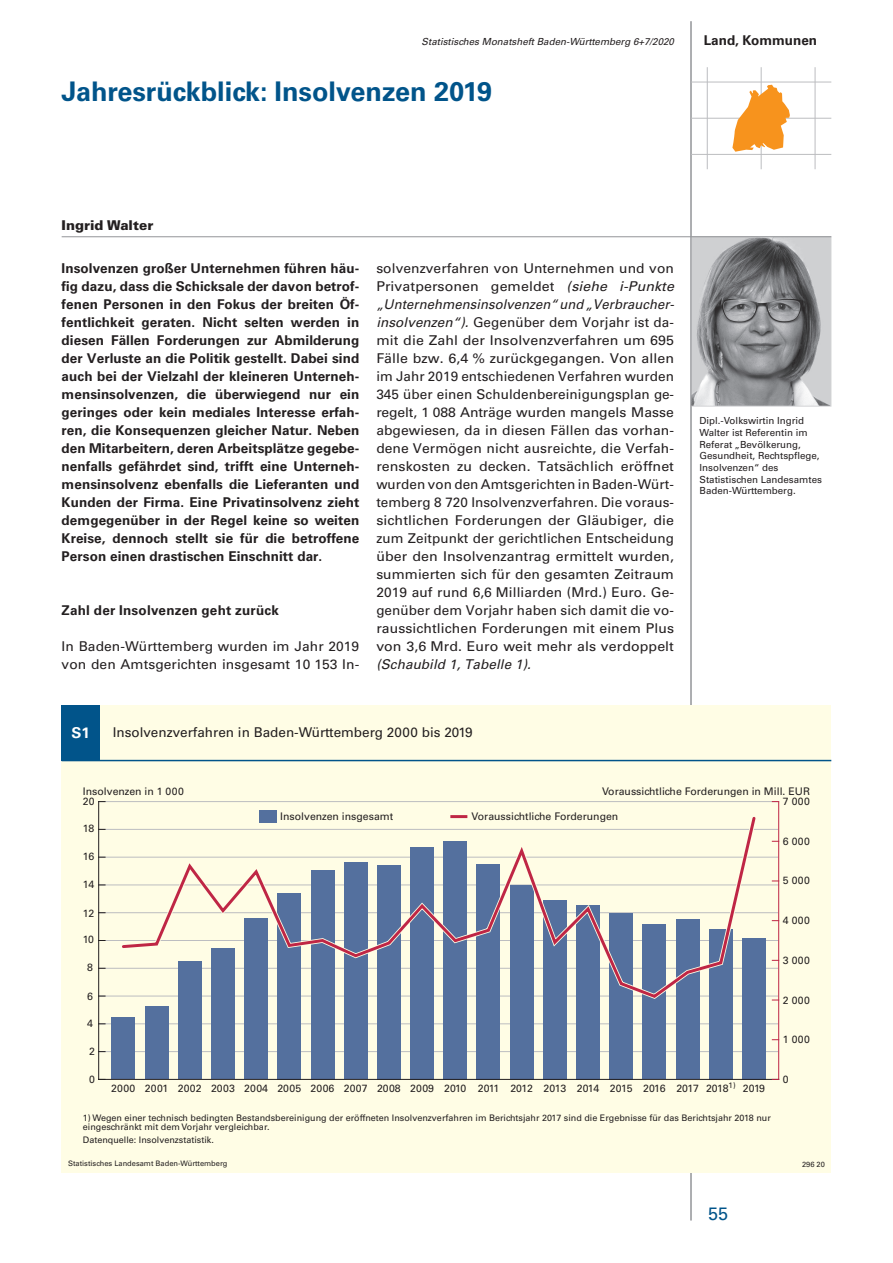
<style>
.page{position:relative;width:893px;height:1263px;background:#fff}
.page>*{position:absolute;margin:0;border:0;box-sizing:border-box;transform-origin:0 0}
.t1{font:700 27px "Univers";color:#01548a}
.t2{font:18px "Univers";color:#01548a}
.t3{font:700 15px "Univers";color:#fff}
.t4{font:13.5px/18px "Univers";letter-spacing:.005em;color:#231f20}
.t5{font:700 13.5px/18px "Univers";letter-spacing:.005em;color:#231f20;text-align:justify}
.t6{font:italic 13.5px "Univers";letter-spacing:.005em;color:#231f20}
.t7{font:900 13.5px "Univers";color:#231f20}
.t8{font:10.5px/10.5px "Univers";color:#231f20}
.t9{font:9.75px/11.7px "Univers";color:#231f20}
.t10{font:italic 9.75px "Univers";color:#231f20}
.t11{font:9px/9px "Univers";color:#231f20}
.t12{font:7.5px "Univers";color:#231f20}
.s1{font-style:italic}
</style>
<div class="page">
<img style="left:693px;top:238px;width:136px;height:166px">
<div style="left:691px;top:236px;width:140px;height:170px;border:1px solid #d1d2d4"></div>
<hr style="left:62px;top:236px;width:769px;height:1px;background:#939598">
<hr style="left:691px;top:21px;width:1px;height:1199px;background:#939598">
<hr style="left:691px;top:82px;width:140px;height:1px;background:#bcbdc0">
<hr style="left:691px;top:118px;width:140px;height:1px;background:#bcbdc0">
<hr style="left:691px;top:154px;width:140px;height:1px;background:#bcbdc0">
<hr style="left:707px;top:67px;width:1px;height:102px;background:#bcbdc0">
<hr style="left:761px;top:67px;width:1px;height:102px;background:#bcbdc0">
<hr style="left:815px;top:67px;width:1px;height:102px;background:#bcbdc0">
<svg style="left:732px;top:85px;width:58px;height:67px"></svg>
<div style="left:62px;top:705px;width:769px;height:468px;background:#fffde5"></div>
<div style="left:62px;top:705px;width:38px;height:55px;background:#01548a"></div>
<hr style="left:99px;top:1051px;width:679px;height:1px;background:#bcbdc0">
<hr style="left:99px;top:1023px;width:679px;height:1px;background:#bcbdc0">
<hr style="left:99px;top:996px;width:679px;height:1px;background:#bcbdc0">
<hr style="left:99px;top:968px;width:679px;height:1px;background:#bcbdc0">
<hr style="left:99px;top:940px;width:679px;height:1px;background:#bcbdc0">
<hr style="left:99px;top:912px;width:679px;height:1px;background:#bcbdc0">
<hr style="left:99px;top:857px;width:679px;height:1px;background:#bcbdc0">
<hr style="left:99px;top:829px;width:679px;height:1px;background:#bcbdc0">
<hr style="left:99px;top:801px;width:679px;height:1px;background:#bcbdc0">
<hr style="left:99px;top:885px;width:680px;height:1px;background:#bcbdc0">
<hr style="left:778px;top:801px;width:1px;height:278px;background:#bf2645">
<hr style="left:98px;top:801px;width:1px;height:278px;background:#231f20">
<div style="left:111px;top:1017px;width:24px;height:62px;background:#54709e"></div>
<div style="left:145px;top:1006px;width:24px;height:73px;background:#54709e"></div>
<div style="left:178px;top:961px;width:24px;height:118px;background:#54709e"></div>
<div style="left:211px;top:948px;width:24px;height:131px;background:#54709e"></div>
<div style="left:244px;top:918px;width:24px;height:161px;background:#54709e"></div>
<div style="left:277px;top:893px;width:24px;height:186px;background:#54709e"></div>
<div style="left:311px;top:870px;width:23px;height:209px;background:#54709e"></div>
<div style="left:344px;top:862px;width:24px;height:217px;background:#54709e"></div>
<div style="left:377px;top:865px;width:24px;height:214px;background:#54709e"></div>
<div style="left:410px;top:847px;width:24px;height:232px;background:#54709e"></div>
<div style="left:443px;top:841px;width:24px;height:238px;background:#54709e"></div>
<div style="left:476px;top:864px;width:24px;height:215px;background:#54709e"></div>
<div style="left:510px;top:885px;width:24px;height:194px;background:#54709e"></div>
<div style="left:543px;top:900px;width:24px;height:179px;background:#54709e"></div>
<div style="left:576px;top:905px;width:24px;height:174px;background:#54709e"></div>
<div style="left:609px;top:913px;width:24px;height:166px;background:#54709e"></div>
<div style="left:642px;top:924px;width:24px;height:155px;background:#54709e"></div>
<div style="left:676px;top:919px;width:24px;height:160px;background:#54709e"></div>
<div style="left:709px;top:929px;width:24px;height:150px;background:#54709e"></div>
<div style="left:742px;top:938px;width:24px;height:141px;background:#54709e"></div>
<hr style="left:99px;top:1079px;width:680px;height:1px;background:#231f20">
<svg style="left:120px;top:815px;width:638px;height:185px"></svg>
<hr style="left:62px;top:760px;width:769px;height:1px;background:#01548a">
<div style="left:259px;top:810px;width:17px;height:13px;background:#54709e"></div>
<hr style="left:450px;top:815px;width:17px;height:3px;background:#bf2645">
<p class="t10" style="left:422px;top:35px;width:254px">Statistisches Monatsheft Baden-Württemberg 6+7/2020</p>
<p class="t5" style="left:704px;top:31px;width:115px">Land, Kommunen</p>
<h1 class="t1" style="left:62px;top:76px;width:432px">Jahresrückblick: Insolvenzen 2019</h1>
<p class="t7" style="left:62px;top:216px;width:93px">Ingrid Walter</p>
<p class="t5" style="left:62px;top:259px;width:299px">Insolvenzen großer Unternehmen führen häu‑ fig dazu, dass die Schicksale der davon betrof‑ fenen Personen in den Fokus der breiten Öf‑ fentlichkeit geraten. Nicht selten werden in diesen Fällen Forderungen zur Abmilderung der Verluste an die Politik gestellt. Dabei sind auch bei der Vielzahl der kleineren Unterneh‑ mensinsolvenzen, die überwiegend nur ein geringes oder kein mediales Interesse erfah‑ ren, die Konsequenzen gleicher Natur. Neben den Mitarbeitern, deren Arbeitsplätze gegebe‑ nenfalls gefährdet sind, trifft eine Unterneh‑ mensinsolvenz ebenfalls die Lieferanten und Kunden der Firma. Eine Privatinsolvenz zieht demgegenüber in der Regel keine so weiten Kreise, dennoch stellt sie für die betroffene Person einen drastischen Einschnitt dar.</p>
<p class="t5" style="left:62px;top:601px;width:219px">Zahl der Insolvenzen geht zurück</p>
<p class="t4" style="left:62px;top:637px;width:299px">In Baden-Württemberg wurden im Jahr 2019 von den Amtsgerichten insgesamt 10 153 In-</p>
<p class="t4" style="left:376px;top:259px;width:299px;text-align:justify">solvenzverfahren von Unternehmen und von Privatpersonen gemeldet <span class="s1">(siehe i-Punkte „Unternehmensinsolvenzen“ und „Verbraucher&shy;insolvenzen“).</span> Gegenüber dem Vorjahr ist da&shy;mit die Zahl der Insolvenzverfahren um 695<br>Fälle bzw. 6,4 % zurückgegangen. Von allen im Jahr 2019 entschiedenen Verfahren wurden 345 über einen Schuldenbereinigungsplan ge&shy;regelt, 1 088 Anträge wurden mangels Masse abgewiesen, da in diesen Fällen das vorhan&shy;dene Vermögen nicht ausreichte, die Verfah&shy;renskosten zu decken. Tatsächlich eröffnet wurden von den Amtsgerichten in Baden-Würt&shy;temberg 8 720 Insolvenzverfahren. Die voraus&shy;sichtlichen Forderungen der Gläubiger, die zum Zeitpunkt der gerichtlichen Entscheidung über den Insolvenzantrag ermittelt wurden, summierten sich für den gesamten Zeitraum 2019 auf rund 6,6 Milliarden (Mrd.) Euro. Ge&shy;genüber dem Vorjahr haben sich damit die vo&shy;raussichtlichen Forderungen mit einem Plus von 3,6 Mrd. Euro weit mehr als verdoppelt</p>
<p class="t6" style="left:376px;top:656px;width:156px">(Schaubild 1, Tabelle 1).</p>
<p class="t3" style="left:72px;top:723px;width:20px">S1</p>
<p class="t4" style="left:113px;top:723px;width:362px">Insolvenzverfahren in Baden-Württemberg 2000 bis 2019</p>
<p class="t9" style="left:699px;top:415px;width:124px">Dipl.-Volkswirtin Ingrid<br>Walter ist Referentin im<br>Referat „Bevölkerung,<br>Gesundheit, Rechtspflege,<br>Insolvenzen“ des<br>Statistischen Landesamtes<br>Baden-Württemberg.</p>
<p class="t8" style="left:83px;top:786px;width:103px">Insolvenzen in 1 000<br>20</p>
<p class="t8" style="left:602px;top:786px;width:209px;text-align:right">Voraussichtliche Forderungen in Mill. EUR<br>7 000</p>
<p class="t8" style="left:83px;top:823px;width:13px">18</p>
<p class="t8" style="left:83px;top:851px;width:13px">16</p>
<p class="t8" style="left:83px;top:879px;width:13px">14</p>
<p class="t8" style="left:83px;top:908px;width:13px">12</p>
<p class="t8" style="left:83px;top:934px;width:13px">10</p>
<p class="t8" style="left:87px;top:962px;width:7px">8</p>
<p class="t8" style="left:87px;top:991px;width:7px">6</p>
<p class="t8" style="left:87px;top:1018px;width:7px">4</p>
<p class="t8" style="left:89px;top:1046px;width:7px">2</p>
<p class="t8" style="left:89px;top:1074px;width:7px">0</p>
<p class="t8" style="left:280px;top:811px;width:114px">Insolvenzen insgesamt</p>
<p class="t8" style="left:472px;top:811px;width:148px">Voraussichtliche Forderungen</p>
<p class="t8" style="left:111px;top:1083px;width:655px">2000 2001 2002 2003 2004 2005 2006 2007 2008 2009 2010 2011 2012 2013 2014 2015 2016 2017 2018<sup>1)</sup> 2019</p>
<p class="t11" style="left:83px;top:1113px;width:689px">1) Wegen einer technisch bedingten Bestandsbereinigung der eröffneten Insolvenzverfahren im Berichtsjahr 2017 sind die Ergebnisse für das Berichtsjahr 2018 nur eingeschränkt mit dem Vorjahr vergleichbar.</p>
<p class="t11" style="left:83px;top:1135px;width:133px">Datenquelle: Insolvenzstatistik.</p>
<p class="t8" style="left:783px;top:836px;width:29px">6 000</p>
<p class="t8" style="left:783px;top:875px;width:29px">5 000</p>
<p class="t8" style="left:783px;top:915px;width:29px">4 000</p>
<p class="t8" style="left:783px;top:955px;width:29px">3 000</p>
<p class="t8" style="left:783px;top:995px;width:29px">2 000</p>
<p class="t8" style="left:783px;top:1034px;width:29px">1 000</p>
<p class="t8" style="left:783px;top:1073px;width:7px">0</p>
<p class="t12" style="left:68px;top:1159px;width:161px">Statistisches Landesamt Baden-Württemberg</p>
<p class="t12" style="left:802px;top:1159px;width:24px">296 20</p>
<h2 class="t2" style="left:708px;top:1203px;width:22px">55</h2>
</div>
